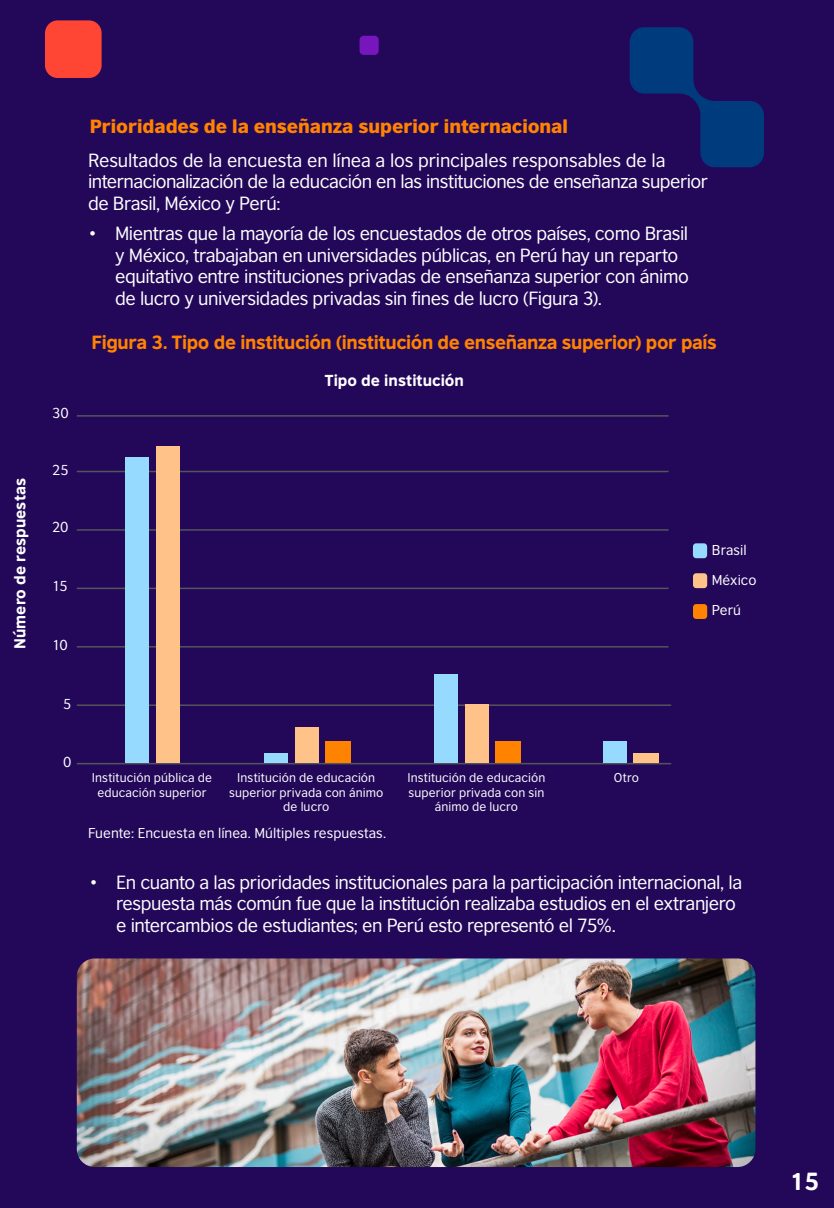
<style>
.page{position:relative;width:834px;height:1208px;background:#fff}
.page>*{position:absolute;margin:0;border:0;box-sizing:border-box;transform-origin:0 0}
.t1{font:23.1px "British Council ARMO Headline";color:#fff}
.Pull_Quote{font:18px/21.6px "British Council Sans";letter-spacing:-.025em;color:#fff}
.Body{font:18px "British Council Sans Headline";letter-spacing:-.02em;color:#ff8200}
.Body-2{font:900 18px "British Council Sans";letter-spacing:-.005em;color:#ff8200}
.Body-3{font:15px "British Council Sans Headline";letter-spacing:.005em;color:#fff}
.Body-4{font:13.65px "British Council Sans";letter-spacing:-.02em;color:#fff}
.Body-5{font:13.5px "British Council Sans";letter-spacing:.005em;color:#fff}
.Body-6{font:12px/14.4px "British Council Sans";letter-spacing:.01em;color:#fff;text-align:center}
</style>
<div class="page">
<div style="left:0;top:0;width:833px;height:1208px;background:#23085a"></div>
<svg style="left:629px;top:27px;width:134px;height:140px"></svg>
<div style="left:45px;top:20px;width:57px;height:58px;background:#ff4635;border-radius:13px"></div>
<div style="left:359px;top:36px;width:19px;height:19px;background:#7716bd;border-radius:4px"></div>
<hr style="left:77px;top:415px;width:591px;height:1px;background:#54555a">
<hr style="left:77px;top:471px;width:591px;height:1px;background:#54555a">
<hr style="left:77px;top:529px;width:591px;height:1px;background:#54555a">
<hr style="left:77px;top:587px;width:591px;height:2px;background:#54555a">
<hr style="left:77px;top:646px;width:591px;height:1px;background:#54555a">
<hr style="left:77px;top:704px;width:594px;height:2px;background:#54555a">
<hr style="left:77px;top:763px;width:594px;height:1px;background:#54555a">
<div style="left:125px;top:458px;width:24px;height:305px;background:#97daff"></div>
<div style="left:264px;top:753px;width:24px;height:10px;background:#97daff"></div>
<div style="left:434px;top:674px;width:24px;height:89px;background:#97daff"></div>
<div style="left:156px;top:446px;width:24px;height:317px;background:#ffc288"></div>
<div style="left:295px;top:727px;width:24px;height:36px;background:#ffc288"></div>
<div style="left:464px;top:704px;width:24px;height:59px;background:#ffc288"></div>
<div style="left:602px;top:742px;width:24px;height:21px;background:#97daff"></div>
<div style="left:325px;top:742px;width:25px;height:21px;background:#ff8200"></div>
<div style="left:495px;top:742px;width:25px;height:21px;background:#ff8200"></div>
<div style="left:633px;top:753px;width:25px;height:10px;background:#ffc288"></div>
<div style="left:692px;top:543px;width:15px;height:15px;background:#97daff;border-radius:3px"></div>
<div style="left:692px;top:573px;width:15px;height:15px;background:#ffc288;border-radius:3px"></div>
<div style="left:692px;top:604px;width:15px;height:15px;background:#ff8200;border-radius:3px"></div>
<img style="left:77px;top:958px;width:678px;height:209px">
<p class="Body-3" style="left:8px;top:649px;width:172px;rotate:-90deg">Número de respuestas</p>
<p class="Body-4" style="left:52px;top:402px;width:18px">30</p>
<p class="Body-4" style="left:52px;top:458px;width:18px">25</p>
<p class="Body-4" style="left:52px;top:516px;width:18px">20</p>
<p class="Body-4" style="left:52px;top:574px;width:17px">15</p>
<p class="Body-4" style="left:52px;top:634px;width:17px">10</p>
<p class="Body-2" style="left:90px;top:110px;width:479px">Prioridades de la enseñanza superior internacional</p>
<p class="Pull_Quote" style="left:88px;top:148px;width:621px">Resultados de la encuesta en línea a los principales responsables de la internacionalización de la educación en las instituciones de enseñanza superior de Brasil, México y Perú:</p>
<p class="Pull_Quote" style="left:115px;top:221px;width:575px;text-indent:-27px">• Mientras que la mayoría de los encuestados de otros países, como Brasil y México, trabajaban en universidades públicas, en Perú hay un reparto equitativo entre instituciones privadas de enseñanza superior con ánimo de lucro y universidades privadas sin fines de lucro (Figura 3).</p>
<p class="Body" style="left:91px;top:328px;width:626px">Figura 3. Tipo de institución (institución de enseñanza superior) por país</p>
<p class="Body-3" style="left:325px;top:369px;width:141px">Tipo de institución</p>
<p class="Body-5" style="left:711px;top:538px;width:36px">Brasil</p>
<p class="Body-5" style="left:711px;top:568px;width:46px">México</p>
<p class="Body-5" style="left:711px;top:599px;width:31px">Perú</p>
<p class="Body-4" style="left:63px;top:692px;width:10px">5</p>
<p class="Body-4" style="left:63px;top:750px;width:10px">0</p>
<p class="Body-6" style="left:92px;top:769px;width:122px">Institución pública de educación superior</p>
<p class="Body-6" style="left:229px;top:769px;width:156px">Institución de educación superior privada con ánimo de lucro</p>
<p class="Body-6" style="left:407px;top:769px;width:139px">Institución de educación superior privada con sin ánimo de lucro</p>
<p class="Body-6" style="left:614px;top:769px;width:26px">Otro</p>
<p class="Body-5" style="left:88px;top:821px;width:299px">Fuente: Encuesta en línea. Múltiples respuestas.</p>
<p class="Pull_Quote" style="left:116px;top:870px;width:627px;text-indent:-27px">• En cuanto a las prioridades institucionales para la participación internacional, la respuesta más común fue que la institución realizaba estudios en el extranjero e intercambios de estudiantes; en Perú esto representó el 75%.</p>
<p class="t1" style="left:789px;top:1168px;width:31px">15</p>
</div>
